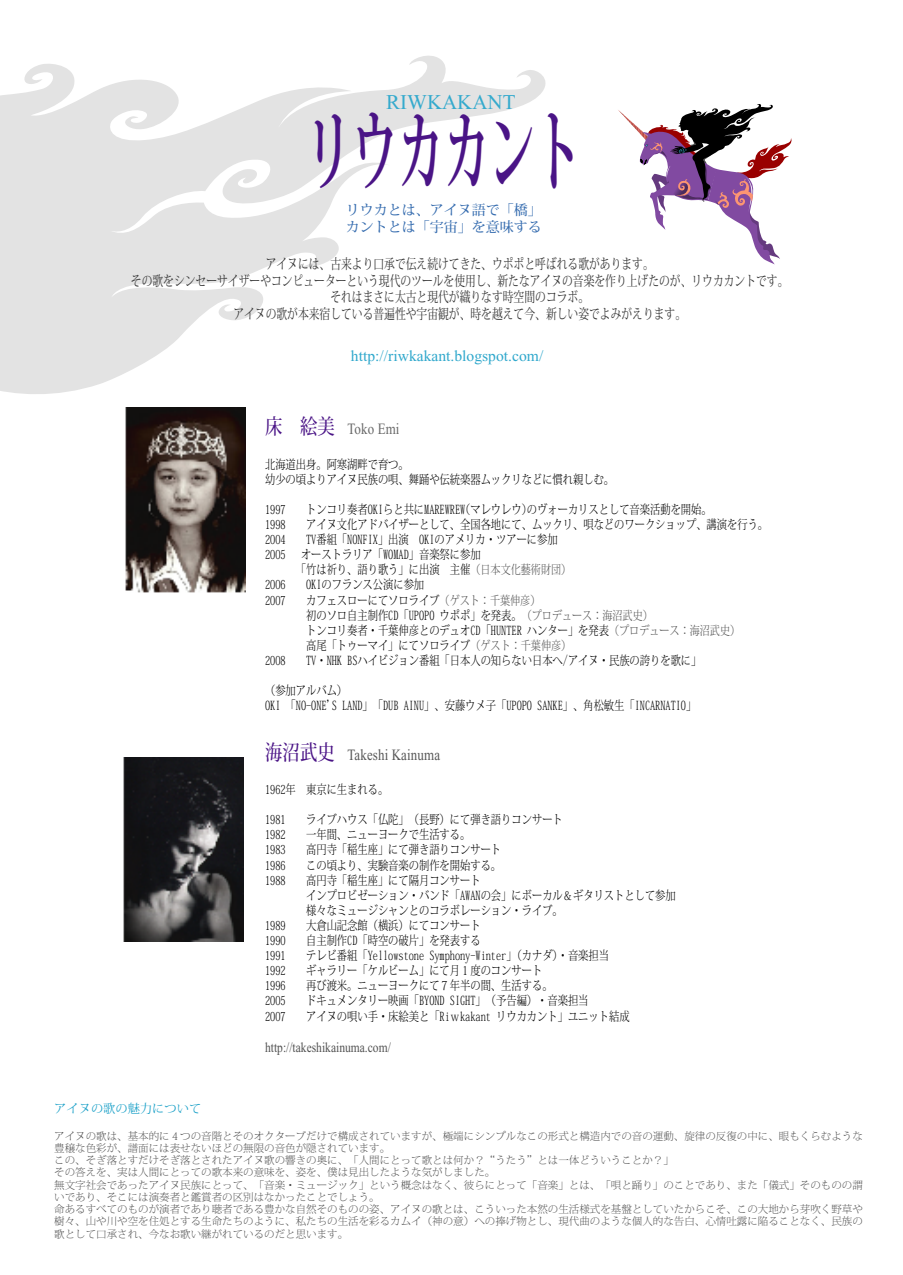
<style>
.page{position:relative;width:903px;height:1275px;background:#fff}
.page>*{position:absolute;margin:0;border:0;box-sizing:border-box;transform-origin:0 0}
.t1{font:700 87.5px "Koz Min Std";color:#4a1486;scale:.52 1}
.t2{font:21px "Times New Roman";color:#35aacd}
.t3{font:15.75px "Times New Roman";letter-spacing:.01em;color:#575757;scale:.82 1}
.t4{font:15.75px "Times New Roman";letter-spacing:.01em;color:#696969;scale:.82 1}
.t5{font:15.58px "Times New Roman";color:#30a8cc}
.t6{font:14px/16.6px "Koz Min Std";color:#333;text-align:center;scale:.77 1}
.t7{font:500 14px/16.6px "Koz Min Std";color:#386eb0}
.t8{font:14px "Times New Roman";color:#525252;scale:.82 1}
.t9{font:300 12.42px/15px "Koz Min Std";color:#000;scale:.82 1}
.t10{font:12.25px "Koz Min Std";color:#1ca1c8}
.t11{font:200 10.5px/12.2px "Koz Min Std";color:#474747}
.s1{font-family:"Koz Min Std";font-weight:500;font-size:21px;color:#4a1486}
.s2{font-size:12.25px;color:#525252}
</style>
<div class="page">
<svg style="left:0;top:55px;width:546px;height:359px"></svg>
<img style="left:124px;top:408px;width:121px;height:185px">
<img style="left:123px;top:758px;width:120px;height:183px">
<svg style="left:618px;top:104px;width:174px;height:161px"></svg>
<h2 class="t2" style="left:386px;top:90px;width:131px">RIWKAKANT</h2>
<h1 class="t1" style="left:306px;top:96px;width:531px">リウカカント</h1>
<p class="t7" style="left:346px;top:202px;width:197px">リウカとは、アイヌ語で「橋」カントとは「宇宙」を意味する</p>
<p class="t6" style="left:131px;top:256px;width:855px">アイヌには、古来より口承で伝え続けてきた、ウポポと呼ばれる歌があります。<br>その歌をシンセーサイザーやコンピューターという現代のツールを使用し、新たなアイヌの音楽を作り上げたのが、リウカカントです。それはまさに太古と現代が織りなす時空間のコラボ。<br>アイヌの歌が本来宿している普遍性や宇宙観が、時を越えて今、新しい姿でよみがえります。</p>
<p class="t5" style="left:351px;top:347px;width:194px">http://riwkakant.blogspot.com/</p>
<p class="t4" style="left:265px;top:420px;width:166px"><span class="s1">床 絵美</span> Toko Emi</p>
<p class="t9" style="left:265px;top:457px;width:427px">北海道出身。阿寒湖畔で育つ。<br>幼少の頃よりアイヌ民族の唄、舞踊や伝統楽器ムックリなどに慣れ親しむ。</p>
<p class="t9" style="left:265px;top:502px;width:27px">1997</p>
<p class="t9" style="left:306px;top:502px;width:496px">トンコリ奏者OKIらと共にMAREWREW(マレウレウ)のヴォーカリスとして音楽活動を開始。</p>
<p class="t9" style="left:265px;top:517px;width:27px">1998</p>
<p class="t9" style="left:306px;top:517px;width:565px">アイヌ文化アドバイザーとして、全国各地にて、ムックリ、唄などのワークショップ、講演を行う。</p>
<p class="t9" style="left:265px;top:532px;width:27px">2004</p>
<p class="t9" style="left:265px;top:532px;width:358px;text-indent:41px">TV番組「NONFIX」出演 OKIのアメリカ・ツアーに参加<br>2005 オーストラリア「WOMAD」音楽祭に参加</p>
<p class="t9" style="left:296px;top:562px;width:337px">「竹は祈り、語り歌う」に出演 主催<span class="s2">（日本文化藝術財団）</span></p>
<p class="t9" style="left:265px;top:577px;width:27px">2006</p>
<p class="t9" style="left:306px;top:577px;width:145px">OKIのフランス公演に参加</p>
<p class="t9" style="left:265px;top:593px;width:27px">2007</p>
<p class="t9" style="left:306px;top:593px;width:531px">カフェスローにてソロライブ<span class="s2">（ゲスト：千葉伸彦）<br></span>初のソロ自主制作CD「UPOPO ウポポ」を発表。<span class="s2">（プロデュース：海沼武史）<br></span>トンコリ奏者・千葉伸彦とのデュオCD「HUNTER ハンター」を発表<span class="s2">（プロデュース：海沼武史）</span>高尾「トゥーマイ」にてソロライブ<span class="s2">（ゲスト：千葉伸彦)</span></p>
<p class="t9" style="left:265px;top:653px;width:27px">2008</p>
<p class="t9" style="left:306px;top:653px;width:484px">TV・NHK BSハイビジョン番組「日本人の知らない日本へ/アイヌ・民族の誇りを歌に」</p>
<p class="t9" style="left:265px;top:683px;width:527px">（参加アルバム）<br>OKI 「NO-ONE'S LAND」「DUB AINU」、安藤ウメ子「UPOPO SANKE」、角松敏生「INCARNATIO」</p>
<p class="t3" style="left:265px;top:746px;width:215px"><span class="s1">海沼武史</span> Takeshi Kainuma</p>
<p class="t9" style="left:265px;top:782px;width:152px">1962年 東京に生まれる。</p>
<p class="t9" style="left:265px;top:812px;width:27px">1981</p>
<p class="t9" style="left:306px;top:812px;width:315px">ライブハウス「仏陀」（長野）にて弾き語りコンサート</p>
<p class="t9" style="left:265px;top:827px;width:27px">1982</p>
<p class="t9" style="left:306px;top:827px;width:202px">一年間、ニューヨークで生活する。</p>
<p class="t9" style="left:265px;top:842px;width:27px">1983</p>
<p class="t9" style="left:306px;top:842px;width:239px">高円寺「稲生座」にて弾き語りコンサート</p>
<p class="t9" style="left:265px;top:858px;width:27px">1986</p>
<p class="t9" style="left:306px;top:858px;width:239px">この頃より、実験音楽の制作を開始する。</p>
<p class="t9" style="left:265px;top:873px;width:27px">1988</p>
<p class="t9" style="left:306px;top:873px;width:452px">高円寺「稲生座」にて隔月コンサート<br>インプロビゼーション・バンド「AWANの会」にボーカル＆ギタリストとして参加様々なミュージシャンとのコラボレーション・ライブ。</p>
<p class="t9" style="left:265px;top:918px;width:27px">1989</p>
<p class="t9" style="left:306px;top:918px;width:214px">大倉山記念館（横浜）にてコンサート</p>
<p class="t9" style="left:265px;top:933px;width:27px">1990</p>
<p class="t9" style="left:306px;top:933px;width:214px">自主制作CD「時空の破片」を発表する</p>
<p class="t9" style="left:265px;top:948px;width:27px">1991</p>
<p class="t9" style="left:306px;top:948px;width:371px">テレビ番組「Yellowstone Symphony-Winter」(カナダ)・音楽担当</p>
<p class="t9" style="left:265px;top:963px;width:27px">1992</p>
<p class="t9" style="left:306px;top:963px;width:289px">ギャラリー「ケルビーム」にて月１度のコンサート</p>
<p class="t9" style="left:265px;top:978px;width:27px">1996</p>
<p class="t9" style="left:306px;top:978px;width:302px">再び渡米。ニューヨークにて７年半の間、生活する。</p>
<p class="t9" style="left:265px;top:993px;width:27px">2005</p>
<p class="t9" style="left:306px;top:993px;width:346px">ドキュメンタリー映画「BYOND SIGHT」（予告編）・音楽担当</p>
<p class="t9" style="left:265px;top:1008px;width:27px">2007</p>
<p class="t9" style="left:306px;top:1008px;width:396px">アイヌの唄い手・床絵美と「Riｗkakant リウカカント」ユニット結成</p>
<p class="t8" style="left:265px;top:1040px;width:155px">http://takeshikainuma.com/</p>
<p class="t10" style="left:54px;top:1100px;width:148px">アイヌの歌の魅力について</p>
<p class="t11" style="left:54px;top:1130px;width:810px">アイヌの歌は、基本的に４つの音階とそのオクターブだけで構成されていますが、極端にシンプルなこの形式と構造内での音の運動、旋律の反復の中に、眼もくらむような豊穣な色彩が、譜面には表せないほどの無限の音色が隠されています。<br>この、そぎ落とすだけそぎ落とされたアイヌ歌の響きの奥に、「人間にとって歌とは何か？“うたう”とは一体どういうことか？」<br>その答えを、実は人間にとっての歌本来の意味を、姿を、僕は見出したような気がしました。<br>無文字社会であったアイヌ民族にとって、「音楽・ミュージック」という概念はなく、彼らにとって「音楽」とは、「唄と踊り」のことであり、また「儀式」そのものの謂いであり、そこには演奏者と鑑賞者の区別はなかったことでしょう。<br>命あるすべてのものが演者であり聴者である豊かな自然そのものの姿、アイヌの歌とは、こういった本然の生活様式を基盤としていたからこそ、この大地から芽吹く野草や樹々、山や川や空を住処とする生命たちのように、私たちの生活を彩るカムイ（神の意）への捧げ物とし、現代曲のような個人的な告白、心情吐露に陥ることなく、民族の歌として口承され、今なお歌い継がれているのだと思います。</p>
</div>
